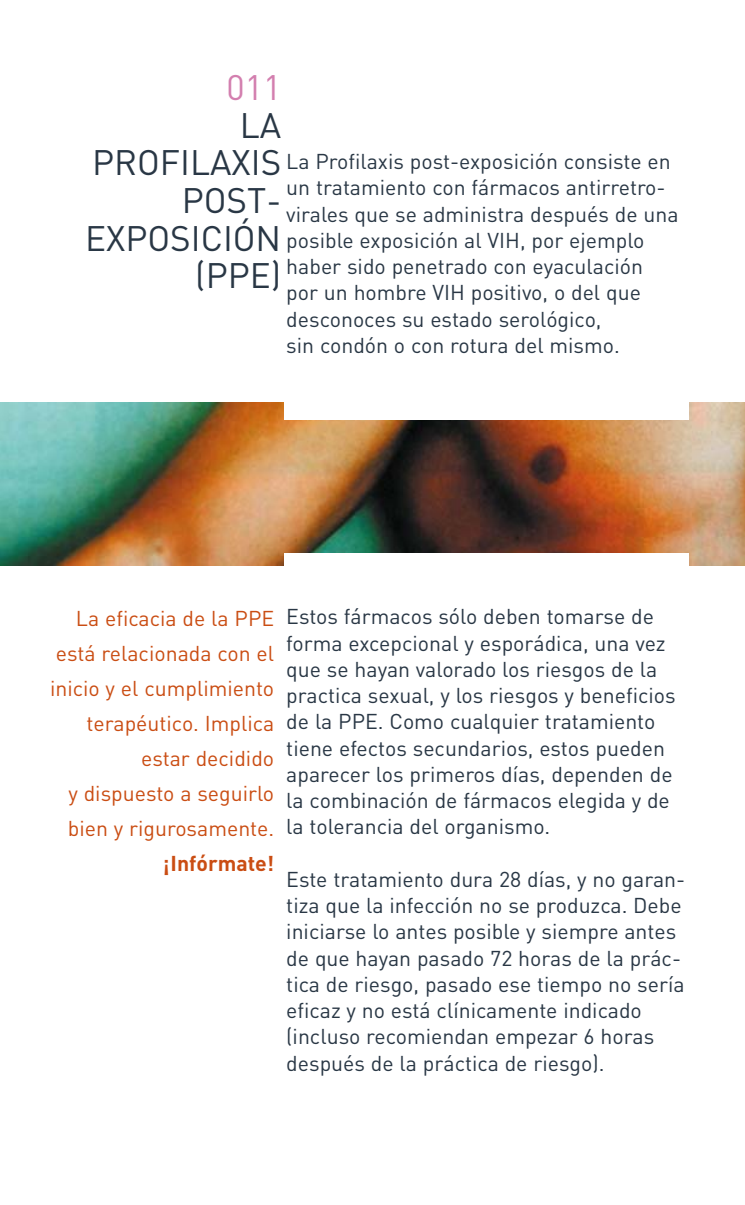
<style>
.page{position:relative;width:745px;height:1205px;background:#fff}
.page>*{position:absolute;margin:0;border:0;box-sizing:border-box;transform-origin:0 0}
.t1{font:35px/37.5px "DIN";color:#293745;text-align:right}
.t2{font:35px "DIN";color:#d37faf}
.t3{font:21.25px/26.2px "DIN";color:#293745}
.t4{font:21.25px/35px "DIN";color:#ca4d13;text-align:right}
.t5{font:700 21.25px "DIN";color:#ca4d13}
</style>
<div class="page">
<img style="left:0;top:403px;width:744px;height:163px">
<div style="left:283px;top:150px;width:404px;height:269px;background:#fff"></div>
<div style="left:283px;top:553px;width:404px;height:553px;background:#fff"></div>
<h1 class="t2" style="left:226px;top:76px;width:56px">011</h1>
<h1 class="t1" style="left:85px;top:111px;width:198px">LA<br>PROFILAXIS<br>POST-<br>EXPOSICIÓN (PPE)</h1>
<p class="t3" style="left:286px;top:151px;width:393px">La Profilaxis post-exposición consiste en un tratamiento con fármacos antirretro&shy;virales que se administra después de una posible exposición al VIH, por ejemplo haber sido penetrado con eyaculación por un hombre VIH positivo, o del que desconoces su estado serológico,<br>sin condón o con rotura del mismo.</p>
<p class="t4" style="left:50px;top:604px;width:225px">La eficacia de la PPE está relacionada con el inicio y el cumplimiento terapéutico. Implica estar decidido<br>y dispuesto a seguirlo bien y rigurosamente.</p>
<p class="t5" style="left:163px;top:856px;width:112px">¡Infórmate!</p>
<p class="t3" style="left:286px;top:606px;width:390px">Estos fármacos sólo deben tomarse de forma excepcional y esporádica, una vez que se hayan valorado los riesgos de la practica sexual, y los riesgos y beneficios de la PPE. Como cualquier tratamiento tiene efectos secundarios, estos pueden aparecer los primeros días, dependen de la combinación de fármacos elegida y de la tolerancia del organismo.</p>
<p class="t3" style="left:286px;top:868px;width:400px">Este tratamiento dura 28 días, y no garan&shy;tiza que la infección no se produzca. Debe iniciarse lo antes posible y siempre antes de que hayan pasado 72 horas de la prác&shy;tica de riesgo, pasado ese tiempo no sería eficaz y no está clínicamente indicado (incluso recomiendan empezar 6 horas después de la práctica de riesgo).</p>
</div>
